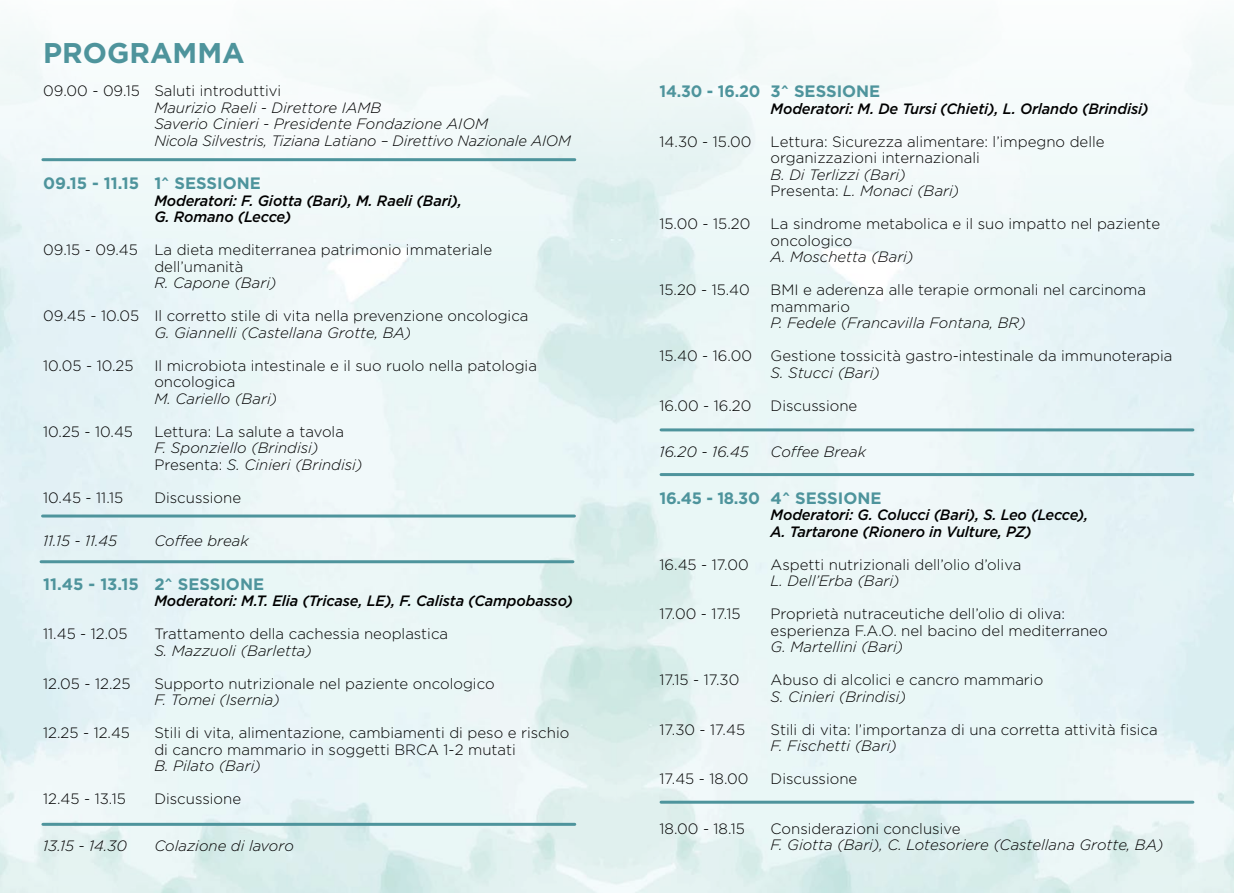
<style>
.page{position:relative;width:1234px;height:893px;background:#fff}
.page>*{position:absolute;margin:0;border:0;box-sizing:border-box;transform-origin:0 0}
.t1{font:700 28.5px "Gotham";color:#4e949c}
.t2{font:700 16.5px "Gotham";color:#4e949c}
.t3{font:700 16.5px "Gotham";color:#4e949c;scale:.96 1}
.t4{font:300 15px/16.5px "Gotham";color:#000}
.t5{font:italic 300 15px/16.5px "Gotham";color:#000}
.t6{font:italic 500 15px/16.5px "Gotham";letter-spacing:-.01em;color:#000}
.s1{font-style:normal}
</style>
<div class="page">
<img style="left:0;top:18px;width:1233px;height:875px">
<hr style="left:43px;top:158px;width:531px;height:3px;background:#4e949c">
<hr style="left:41px;top:560px;width:532px;height:3px;background:#4e949c">
<hr style="left:43px;top:514px;width:531px;height:3px;background:#4e949c">
<hr style="left:43px;top:823px;width:531px;height:3px;background:#4e949c">
<hr style="left:661px;top:428px;width:531px;height:3px;background:#4e949c">
<hr style="left:661px;top:473px;width:531px;height:3px;background:#4e949c">
<hr style="left:661px;top:801px;width:531px;height:3px;background:#4e949c">
<h1 class="t1" style="left:43px;top:37px;width:203px">PROGRAMMA</h1>
<p class="t4" style="left:43px;top:82px;width:239px">09.00 - 09.15 Saluti introduttivi</p>
<p class="t5" style="left:154px;top:99px;width:418px">Maurizio Raeli - Direttore IAMB<br>Saverio Cinieri - Presidente Fondazione AIOM<br>Nicola Silvestris, Tiziana Latiano – Direttivo Nazionale AIOM</p>
<p class="t2" style="left:43px;top:174px;width:219px">09.15 - 11.15 1^ SESSIONE</p>
<p class="t6" style="left:154px;top:192px;width:309px">Moderatori: F. Giotta (Bari), M. Raeli (Bari),<br>G. Romano (Lecce)</p>
<p class="t4" style="left:154px;top:241px;width:339px;text-indent:-111px">09.15 - 09.45 La dieta mediterranea patrimonio immateriale dell’umanità</p>
<p class="t5" style="left:154px;top:275px;width:124px">R. Capone (Bari)</p>
<p class="t4" style="left:43px;top:307px;width:486px">09.45 - 10.05 Il corretto stile di vita nella prevenzione oncologica</p>
<p class="t5" style="left:154px;top:324px;width:258px">G. Giannelli (Castellana Grotte, BA)</p>
<p class="t4" style="left:43px;top:357px;width:92px">10.05 - 10.25</p>
<p class="t4" style="left:154px;top:357px;width:384px">Il microbiota intestinale e il suo ruolo nella patologia oncologica</p>
<p class="t5" style="left:154px;top:390px;width:124px">M. Cariello (Bari)</p>
<p class="t4" style="left:43px;top:423px;width:91px">10.25 - 10.45</p>
<p class="t4" style="left:154px;top:423px;width:191px">Lettura: La salute a tavola</p>
<p class="t5" style="left:154px;top:440px;width:209px">F. Sponziello (Brindisi)<br><span class="s1">Presenta:</span> S. Cinieri (Brindisi)</p>
<p class="t4" style="left:43px;top:489px;width:81px">10.45 - 11.15</p>
<p class="t4" style="left:154px;top:489px;width:88px">Discussione</p>
<p class="t5" style="left:43px;top:533px;width:75px">11.15 - 11.45</p>
<p class="t5" style="left:154px;top:533px;width:96px">Coffee break</p>
<p class="t2" style="left:43px;top:574px;width:222px">11.45 - 13.15 2^ SESSIONE</p>
<p class="t6" style="left:154px;top:593px;width:420px">Moderatori: M.T. Elia (Tricase, LE), F. Calista (Campobasso)</p>
<p class="t4" style="left:43px;top:625px;width:86px">11.45 - 12.05</p>
<p class="t4" style="left:154px;top:625px;width:295px">Trattamento della cachessia neoplastica</p>
<p class="t5" style="left:154px;top:642px;width:159px">S. Mazzuoli (Barletta)</p>
<p class="t4" style="left:43px;top:675px;width:89px">12.05 - 12.25</p>
<p class="t4" style="left:154px;top:675px;width:342px">Supporto nutrizionale nel paziente oncologico</p>
<p class="t5" style="left:154px;top:692px;width:127px">F. Tomei (Isernia)</p>
<p class="t4" style="left:43px;top:724px;width:88px">12.25 - 12.45</p>
<p class="t4" style="left:154px;top:724px;width:416px">Stili di vita, alimentazione, cambiamenti di peso e rischio di cancro mammario in soggetti BRCA 1-2 mutati</p>
<p class="t5" style="left:154px;top:758px;width:108px">B. Pilato (Bari)</p>
<p class="t4" style="left:43px;top:790px;width:84px">12.45 - 13.15</p>
<p class="t4" style="left:154px;top:790px;width:88px">Discussione</p>
<p class="t5" style="left:43px;top:837px;width:85px">13.15 - 14.30</p>
<p class="t5" style="left:154px;top:837px;width:141px">Colazione di lavoro</p>
<p class="t3" style="left:659px;top:82px;width:231px">14.30 - 16.20 3^ SESSIONE</p>
<p class="t6" style="left:770px;top:100px;width:379px">Moderatori: M. De Tursi (Chieti), L. Orlando (Brindisi)</p>
<p class="t4" style="left:659px;top:133px;width:93px">14.30 - 15.00</p>
<p class="t4" style="left:770px;top:133px;width:335px">Lettura: Sicurezza alimentare: l’impegno delle organizzazioni internazionali</p>
<p class="t5" style="left:770px;top:166px;width:190px">B. Di Terlizzi (Bari)<br><span class="s1">Presenta:</span> L. Monaci (Bari)</p>
<p class="t4" style="left:659px;top:216px;width:92px">15.00 - 15.20</p>
<p class="t4" style="left:770px;top:216px;width:391px">La sindrome metabolica e il suo impatto nel paziente oncologico</p>
<p class="t5" style="left:770px;top:249px;width:144px">A. Moschetta (Bari)</p>
<p class="t4" style="left:659px;top:282px;width:92px">15.20 - 15.40</p>
<p class="t4" style="left:770px;top:282px;width:377px">BMI e aderenza alle terapie ormonali nel carcinoma mammario</p>
<p class="t5" style="left:770px;top:315px;width:256px">P. Fedele (Francavilla Fontana, BR)</p>
<p class="t4" style="left:659px;top:348px;width:514px">15.40 - 16.00 Gestione tossicità gastro-intestinale da immunoterapia</p>
<p class="t5" style="left:770px;top:364px;width:111px">S. Stucci (Bari)</p>
<p class="t4" style="left:659px;top:397px;width:93px">16.00 - 16.20</p>
<p class="t4" style="left:770px;top:397px;width:88px">Discussione</p>
<p class="t5" style="left:659px;top:444px;width:91px">16.20 - 16.45</p>
<p class="t5" style="left:770px;top:444px;width:97px">Coffee Break</p>
<p class="t2" style="left:659px;top:488px;width:223px">16.45 - 18.30 4^ SESSIONE</p>
<p class="t6" style="left:770px;top:507px;width:319px">Moderatori: G. Colucci (Bari), S. Leo (Lecce),<br>A. Tartarone (Rionero in Vulture, PZ)</p>
<p class="t4" style="left:659px;top:556px;width:91px">16.45 - 17.00</p>
<p class="t4" style="left:770px;top:556px;width:252px">Aspetti nutrizionali dell’olio d’oliva</p>
<p class="t5" style="left:770px;top:573px;width:131px">L. Dell’Erba (Bari)</p>
<p class="t4" style="left:659px;top:606px;width:83px">17.00 - 17.15</p>
<p class="t4" style="left:770px;top:606px;width:338px">Proprietà nutraceutiche dell’olio di oliva: esperienza F.A.O. nel bacino del mediterraneo</p>
<p class="t5" style="left:770px;top:639px;width:134px">G. Martellini (Bari)</p>
<p class="t4" style="left:659px;top:672px;width:81px">17.15 - 17.30</p>
<p class="t4" style="left:770px;top:672px;width:274px">Abuso di alcolici e cancro mammario</p>
<p class="t5" style="left:770px;top:688px;width:137px">S. Cinieri (Brindisi)</p>
<p class="t4" style="left:659px;top:721px;width:87px">17.30 - 17.45</p>
<p class="t4" style="left:770px;top:721px;width:388px">Stili di vita: l’importanza di una corretta attività fisica</p>
<p class="t5" style="left:770px;top:738px;width:128px">F. Fischetti (Bari)</p>
<p class="t4" style="left:659px;top:771px;width:90px">17.45 - 18.00</p>
<p class="t4" style="left:770px;top:771px;width:88px">Discussione</p>
<p class="t4" style="left:659px;top:820px;width:87px">18.00 - 18.15</p>
<p class="t4" style="left:770px;top:820px;width:191px">Considerazioni conclusive</p>
<p class="t5" style="left:770px;top:837px;width:394px">F. Giotta (Bari), C. Lotesoriere (Castellana Grotte, BA)</p>
</div>
